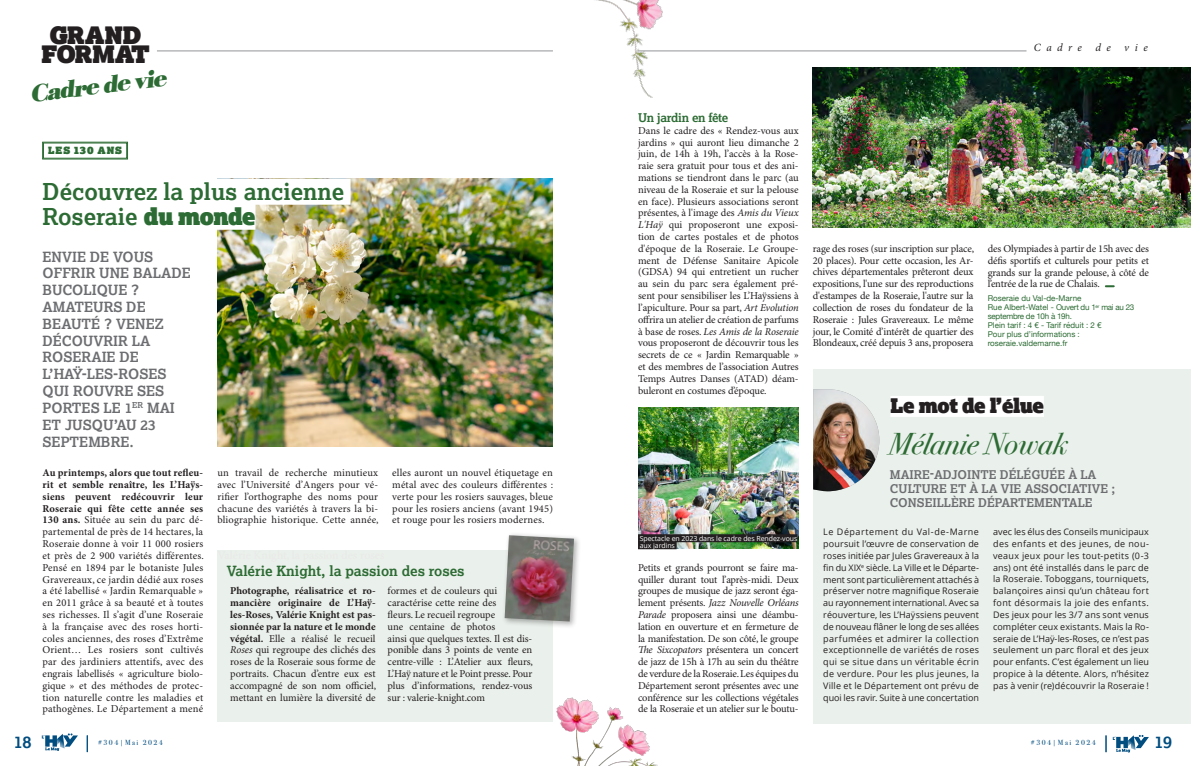
<style>
.page{position:relative;width:1191px;height:766px;background:#fff}
.page>*{position:absolute;margin:0;border:0;box-sizing:border-box;transform-origin:0 0}
.Actus_Nom{font:italic 30px "Bodoni Svty Two ITCTT";color:#2c6b33}
.t1{font:italic 700 25px "Bodoni URW";color:#2c6b33}
.t2{font:23.9px/19.5px "Lexia Advertising";color:#231f20;text-align:center}
.Grand_Format_Titre_2{font:700 23.1px/25px "Lexia";color:#2c6b33}
.Actus_3_questions{font:20px "Lexia Advertising";letter-spacing:-.03em;color:#231f20}
.t3{font:700 16.7px "Lexia";color:#014d80}
.Grand_Format_Chapo{font:700 14px/16.8px "Lexia";color:#6c6d70}
.Actus_Titre_papier_secondaire{font:700 14px "Lexia";color:#2c6b33}
.Actus_Chapo{font:700 12px/14.4px "Lexia";color:#6c6d70}
.Inter{font:700 12px "Lexia";letter-spacing:-.02em;color:#2c6b33}
.t4{font:italic 11px "Minion Pro";letter-spacing:.495em;color:#231f20}
.Grand_Format_Body{font:10.5px/11.8px "Minion Pro";color:#231f20;text-align:justify}
.Général_sous-Rubrique{font:10px "Lexia Advertising";letter-spacing:.1em;color:#2c6b33}
.Actus_3_questions_Réponse{font:9px/11.8px "Open Sans";letter-spacing:.01em;color:#231f20;text-align:justify}
.Général_Info_Adresse_Nv2{font:8px/9px "Helvetica Neue";color:#2c6b33}
.t5{font:7.4px "Bodoni Svty Two ITCTT";letter-spacing:.2em;color:#014d80}
.général_Légende{font:7px/7px "Open Sans";letter-spacing:-.01em;color:#fff}
.s1{font-family:"Lexia Advertising";font-weight:400}
.s2{font-weight:700}
.s3{font-style:italic}
</style>
<div class="page">
<hr style="left:157px;top:51px;width:396px;height:1px;background:#939598">
<hr style="left:638px;top:51px;width:388px;height:1px;background:#939598">
<svg style="left:87px;top:735px;width:1px;height:16px"></svg>
<svg style="left:1105px;top:735px;width:44px;height:17px"></svg>
<svg style="left:42px;top:733px;width:36px;height:17px"></svg>
<svg style="left:42px;top:142px;width:86px;height:17px"></svg>
<img style="left:217px;top:179px;width:336px;height:267px">
<div style="left:43px;top:179px;width:307px;height:26px;background:#fff"></div>
<div style="left:43px;top:204px;width:212px;height:26px;background:#fff"></div>
<div style="left:813px;top:369px;width:378px;height:354px;background:#eaf0eb"></div>
<div style="left:217px;top:550px;width:336px;height:172px;background:#eaf0eb"></div>
<div style="left:890px;top:396px;width:153px;height:21px;background:#fff"></div>
<img style="left:813px;top:389px;width:66px;height:102px">
<svg style="left:1105px;top:285px;width:8px;height:2px"></svg>
<img style="left:813px;top:68px;width:378px;height:159px">
<div style="left:501px;top:532px;width:80px;height:96px;background:#231f20;opacity:.35"></div>
<img style="left:504px;top:535px;width:70px;height:86px">
<img style="left:638px;top:407px;width:160px;height:142px">
<div style="left:638px;top:534px;width:159px;height:8px;background:#231f20"></div>
<div style="left:638px;top:541px;width:38px;height:8px;background:#231f20"></div>
<img style="left:556px;top:697px;width:102px;height:68px">
<img style="left:596px;top:0;width:155px;height:98px">
<h3 class="t2" style="left:42px;top:25px;width:110px">GRAND<br>FORMAT</h3>
<p class="t1" style="left:30px;top:79px;width:139px;rotate:-7deg">Cadre de vie</p>
<p class="Général_sous-Rubrique" style="left:48px;top:144px;width:75px">LES 130 ANS</p>
<p class="Grand_Format_Titre_2" style="left:43px;top:178px;width:303px">Découvrez la plus ancienne<br>Roseraie <span class="s1">du monde</span></p>
<p class="Grand_Format_Chapo" style="left:43px;top:248px;width:150px">ENVIE DE VOUS<br>OFFRIR UNE BALADE<br>BUCOLIQUE ?<br>AMATEURS DE<br>BEAUTÉ ? VENEZ<br>DÉCOUVRIR LA<br>ROSERAIE DE<br>L’HAŸ-LES-ROSES<br>QUI ROUVRE SES<br>PORTES LE 1<sup>ER</sup> MAI<br>ET JUSQU’AU 23<br>SEPTEMBRE.</p>
<p class="Grand_Format_Body" style="left:43px;top:467px;width:163px;text-align:left"><span class="s2">Au printemps, alors que tout refleu&shy;rit et semble renaître, les L’Haÿs&shy;siens peuvent redécouvrir leur Roseraie qui fête cette année ses 130 ans.</span> Située au sein du parc dé&shy;partemental de près de 14 hectares, la Roseraie donne à voir 11 000 rosiers et près de 2 900 variétés différentes.<br>Pensé en 1894 par le botaniste Jules Gravereaux, ce jardin dédié aux roses a été labellisé « Jardin Remarquable » en 2011 grâce à sa beauté et à toutes ses richesses. Il s’agit d’une Roseraie à la française avec des roses horti&shy;coles anciennes, des roses d’Extrême Orient… Les rosiers sont cultivés par des jardiniers attentifs, avec des engrais labellisés « agriculture biolo&shy;gique » et des méthodes de protec&shy;tion naturelle contre les maladies et pathogènes. Le Département a mené</p>
<p class="Grand_Format_Body" style="left:217px;top:467px;width:163px">un travail de recherche minutieux avec l’Université d’Angers pour vé&shy;rifier l’orthographe des noms pour chacune des variétés à travers la bi&shy;bliographie historique. Cette année,</p>
<p class="Grand_Format_Body" style="left:392px;top:467px;width:162px">elles auront un nouvel étiquetage en métal avec des couleurs différentes : verte pour les rosiers sauvages, bleue pour les rosiers anciens (avant 1945) et rouge pour les rosiers modernes.</p>
<p class="Actus_Titre_papier_secondaire" style="left:227px;top:562px;width:239px">Valérie Knight, la passion des roses</p>
<p class="Grand_Format_Body" style="left:230px;top:585px;width:147px"><span class="s2">Photographe, réalisatrice et ro&shy;mancière originaire de L’Haÿ&shy;les-Roses, Valérie Knight est pas&shy;sionnée par la nature et le monde végétal.</span> Elle a réalisé le recueil <span class="s3">Roses</span> qui regroupe des clichés des roses de la Roseraie sous forme de portraits. Chacun d’entre eux est accompagné de son nom officiel, mettant en lumière la diversité de</p>
<p class="Grand_Format_Body" style="left:388px;top:585px;width:147px;text-align:left">formes et de couleurs qui caractérise cette reine des<br>fleurs. Le recueil regroupe<br>une centaine de photos<br>ainsi que quelques textes. Il est dis&shy;ponible dans 3 points de vente en centre-ville : L’Atelier aux fleurs,<br>L’Haÿ nature et le Point presse. Pour plus d’informations, rendez-vous sur : valerie-knight.com</p>
<p class="t4" style="left:1033px;top:40px;width:115px">Cadre de vie</p>
<p class="Inter" style="left:638px;top:110px;width:92px">Un jardin en fête</p>
<p class="Grand_Format_Body" style="left:638px;top:125px;width:162px">Dans le cadre des « Rendez-vous aux jardins » qui auront lieu dimanche 2 juin, de 14h à 19h, l’accès à la Rose&shy;raie sera gratuit pour tous et des ani&shy;mations se tiendront dans le parc (au niveau de la Roseraie et sur la pelouse en face). Plusieurs associations seront présentes, à l'image des <span class="s3">Amis du Vieux L'Haÿ</span> qui proposeront une exposi&shy;tion de cartes postales et de photos d'époque de la Roseraie. Le Groupe&shy;ment de Défense Sanitaire Apicole (GDSA) 94 qui entretient un rucher au sein du parc sera également pré&shy;sent pour sensibiliser les L’Haÿssiens à l’apiculture. Pour sa part, <span class="s3">Art Evolution </span>offrira un atelier de création de parfums à base de roses. <span class="s3">Les Amis de la Roseraie </span>vous proposeront de découvrir tous les secrets de ce « Jardin Remarquable » et des membres de l’association Autres Temps Autres Danses (ATAD) déam&shy;buleront en costumes d’époque.</p>
<p class="général_Légende" style="left:640px;top:535px;width:159px">Spectacle en 2023 dans le cadre des Rendez-vous aux jardins</p>
<p class="Grand_Format_Body" style="left:638px;top:561px;width:162px">Petits et grands pourront se faire ma&shy;quiller durant tout l’après-midi. Deux groupes de musique de jazz seront éga&shy;lement présents. <span class="s3">Jazz Nouvelle Orléans Parade</span> proposera ainsi une déambu&shy;lation en ouverture et en fermeture de la manifestation. De son côté, le groupe <span class="s3">The Sixcopators</span> présentera un concert de jazz de 15h à 17h au sein du théâtre de verdure de la Roseraie. Les équipes du Département seront présentes avec une conférence sur les collections végétales de la Roseraie et un atelier sur le boutu-</p>
<p class="Grand_Format_Body" style="left:813px;top:243px;width:163px">rage des roses (sur inscription sur place, 20 places). Pour cette occasion, les Ar&shy;chives départementales prêteront deux expositions, l'une sur des reproductions d'estampes de la Roseraie, l'autre sur la collection de roses du fondateur de la Roseraie : Jules Gravereaux. Le même jour, le Comité d’intérêt de quartier des Blondeaux, créé depuis 3 ans, proposera</p>
<p class="Grand_Format_Body" style="left:987px;top:243px;width:163px">des Olympiades à partir de 15h avec des défis sportifs et culturels pour petits et grands sur la grande pelouse, à côté de l’entrée de la rue de Chalais.</p>
<p class="Général_Info_Adresse_Nv2" style="left:987px;top:294px;width:148px">Roseraie du Val-de-Marne<br>Rue Albert-Watel - Ouvert du 1<sup>er</sup> mai au 23 septembre de 10h à 19h.<br>Plein tarif : 4 € - Tarif réduit : 2 €<br>Pour plus d’informations : roseraie.valdemarne.fr</p>
<p class="Actus_3_questions" style="left:890px;top:393px;width:155px">Le mot de l’élue</p>
<p class="Actus_Nom" style="left:888px;top:417px;width:181px">Mélanie Nowak</p>
<p class="Actus_Chapo" style="left:890px;top:466px;width:227px">MAIRE-ADJOINTE DÉLÉGUÉE À LA<br>CULTURE ET À LA VIE ASSOCIATIVE ;<br>CONSEILLÈRE DÉPARTEMENTALE</p>
<p class="Actus_3_questions_Réponse" style="left:823px;top:525px;width:157px">Le Département du Val-de-Marne poursuit l’œuvre de conservation de roses initiée par Jules Gravereaux à la fin du XIX<sup>e</sup> siècle. La Ville et le Départe&shy;ment sont particulièrement attachés à préserver notre magnifique Roseraie au rayonnement international. Avec sa réouverture, les L’Haÿssiens peuvent de nouveau flâner le long de ses allées parfumées et admirer la collection exceptionnelle de variétés de roses qui se situe dans un véritable écrin de verdure. Pour les plus jeunes, la Ville et le Département ont prévu de quoi les ravir. Suite à une concertation</p>
<p class="Actus_3_questions_Réponse" style="left:993px;top:525px;width:157px">avec les élus des Conseils municipaux des enfants et des jeunes, de nou&shy;veaux jeux pour les tout-petits (0-3 ans) ont été installés dans le parc de la Roseraie. Toboggans, tourniquets, balançoires ainsi qu’un château fort font désormais la joie des enfants.<br>Des jeux pour les 3/7 ans sont venus compléter ceux existants. Mais la Ro&shy;seraie de L’Haÿ-les-Roses, ce n’est pas seulement un parc floral et des jeux pour enfants. C’est également un lieu propice à la détente. Alors, n’hésitez pas à venir (re)découvrir la Roseraie !</p>
<h3 class="t3" style="left:14px;top:731px;width:19px">18</h3>
<p class="t5" style="left:98px;top:736px;width:66px">#304|Mai 2024</p>
<p class="t5" style="left:1031px;top:736px;width:66px">#304|Mai 2024</p>
<h3 class="t3" style="left:1154px;top:731px;width:19px">19</h3>
</div>
